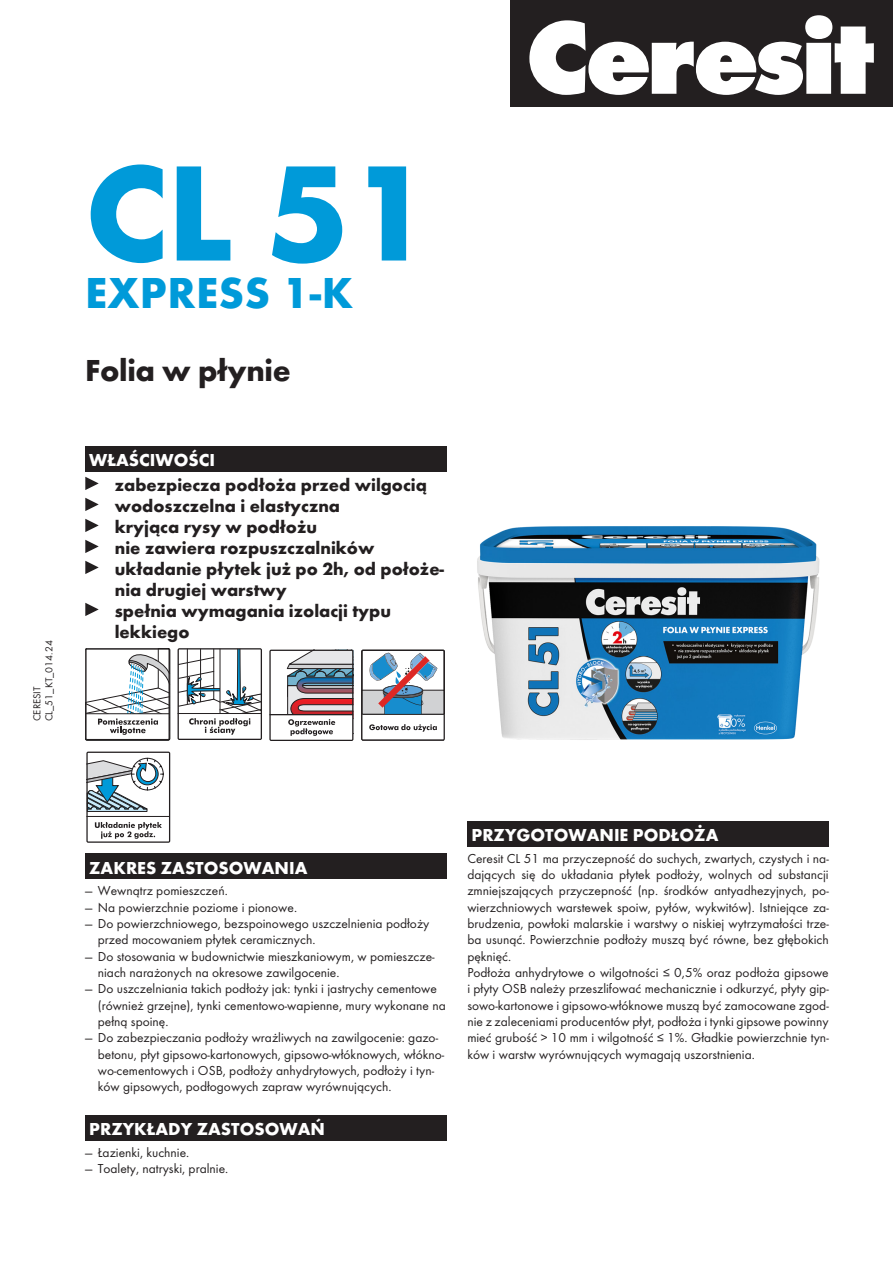
<style>
.page{position:relative;width:893px;height:1263px;background:#fff}
.page>*{position:absolute;margin:0;border:0;box-sizing:border-box;transform-origin:0 0}
.t1{font:700 141px "Futura TCE";color:#009ad9}
.t2{font:700 45px "Futura TCE";letter-spacing:.01em;color:#009ad9}
._1_-_Tytul{font:700 31.5px "Futura TCE";letter-spacing:-.01em;color:#231f20}
._3_-_Wlasciwosci{font:700 18px/21px "Futura TCE";color:#231f20}
.t3{font:700 18px "Futura TCE";color:#fff}
._4_-_Tekst_opisowy{font:13.5px/16.4px "Futura TCE";color:#231f20}
.t4{font:10.5px "Futura TCE";color:#231f20}
</style>
<div class="page">
<div style="left:510px;top:0;width:383px;height:107px;background:#231f20"></div>
<svg style="left:529px;top:15px;width:345px;height:80px"></svg>
<div style="left:85px;top:446px;width:361px;height:26px;background:#231f20"></div>
<svg style="left:85px;top:477px;width:14px;height:13px"></svg>
<svg style="left:85px;top:498px;width:14px;height:13px"></svg>
<svg style="left:85px;top:519px;width:14px;height:13px"></svg>
<svg style="left:85px;top:540px;width:14px;height:13px"></svg>
<svg style="left:85px;top:561px;width:14px;height:13px"></svg>
<svg style="left:85px;top:603px;width:14px;height:13px"></svg>
<div style="left:85px;top:854px;width:361px;height:25px;background:#231f20"></div>
<div style="left:85px;top:1115px;width:361px;height:25px;background:#231f20"></div>
<div style="left:467px;top:821px;width:362px;height:25px;background:#231f20"></div>
<svg style="left:85px;top:648px;width:85px;height:92px"></svg>
<svg style="left:361px;top:650px;width:84px;height:91px"></svg>
<svg style="left:178px;top:648px;width:84px;height:92px"></svg>
<svg style="left:269px;top:649px;width:85px;height:91px"></svg>
<svg style="left:86px;top:752px;width:84px;height:91px"></svg>
<img style="left:477px;top:526px;width:343px;height:214px">
<p class="t4" style="left:43px;top:721px;width:82px;rotate:-90deg">CL_51_KT_014.24</p>
<p class="t4" style="left:31px;top:721px;width:36px;rotate:-90deg">CERESIT</p>
<p class="t1" style="left:85px;top:126px;width:350px">CL 51</p>
<p class="t2" style="left:85px;top:265px;width:270px">EXPRESS 1-K</p>
<p class="_1_-_Tytul" style="left:85px;top:351px;width:207px">Folia w płynie</p>
<p class="t3" style="left:89px;top:449px;width:127px">WŁAŚCIWOŚCI</p>
<p class="_3_-_Wlasciwosci" style="left:115px;top:474px;width:314px">zabezpiecza podłoża przed wilgocią</p>
<p class="_3_-_Wlasciwosci" style="left:115px;top:495px;width:227px">wodoszczelna i elastyczna</p>
<p class="_3_-_Wlasciwosci" style="left:115px;top:516px;width:204px">kryjąca rysy w podłożu</p>
<p class="_3_-_Wlasciwosci" style="left:115px;top:537px;width:261px">nie zawiera rozpuszczalników</p>
<p class="_3_-_Wlasciwosci" style="left:115px;top:558px;width:331px">układanie płytek już po 2h, od położe&shy;nia drugiej warstwy</p>
<p class="_3_-_Wlasciwosci" style="left:115px;top:600px;width:278px">spełnia wymagania izolacji typu lekkiego</p>
<p class="t3" style="left:89px;top:856px;width:220px">ZAKRES ZASTOSOWANIA</p>
<p class="_4_-_Tekst_opisowy" style="left:85px;top:883px;width:144px">— Wewnątrz pomieszczeń.</p>
<p class="_4_-_Tekst_opisowy" style="left:85px;top:899px;width:214px">— Na powierzchnie poziome i pionowe.</p>
<p class="_4_-_Tekst_opisowy" style="left:98px;top:915px;width:333px;text-indent:-13px">— Do powierzchniowego, bezspoinowego uszczelnienia podłoży przed mocowaniem płytek ceramicznych.</p>
<p class="_4_-_Tekst_opisowy" style="left:98px;top:948px;width:338px;text-indent:-13px">— Do stosowania w budownictwie mieszkaniowym, w pomieszcze&shy;niach narażonych na okresowe zawilgocenie.</p>
<p class="_4_-_Tekst_opisowy" style="left:98px;top:981px;width:349px;text-indent:-13px">— Do uszczelniania takich podłoży jak: tynki i jastrychy cementowe (również grzejne), tynki cementowo-wapienne, mury wykonane na pełną spoinę.</p>
<p class="_4_-_Tekst_opisowy" style="left:98px;top:1030px;width:348px;text-indent:-13px">— Do zabezpieczania podłoży wrażliwych na zawilgocenie: gazo&shy;betonu, płyt gipsowo-kartonowych, gipsowo-włóknowych, włókno&shy;wo-cementowych i OSB, podłoży anhydrytowych, podłoży i tyn&shy;ków gipsowych, podłogowych zapraw wyrównujących.</p>
<p class="t3" style="left:89px;top:1117px;width:237px">PRZYKŁADY ZASTOSOWAŃ</p>
<p class="_4_-_Tekst_opisowy" style="left:85px;top:1144px;width:106px">— Łazienki, kuchnie.</p>
<p class="_4_-_Tekst_opisowy" style="left:85px;top:1160px;width:145px">— Toalety, natryski, pralnie.</p>
<p class="t3" style="left:472px;top:824px;width:248px">PRZYGOTOWANIE PODŁOŻA</p>
<p class="_4_-_Tekst_opisowy" style="left:467px;top:850px;width:363px;text-align:justify">Ceresit CL 51 ma przyczepność do suchych, zwartych, czystych i na&shy;dających się do układania płytek podłoży, wolnych od substancji zmniejszających przyczepność (np. środków antyadhezyjnych, po&shy;wierzchniowych warstewek spoiw, pyłów, wykwitów). Istniejące za&shy;brudzenia, powłoki malarskie i warstwy o niskiej wytrzymałości trze&shy;ba usunąć. Powierzchnie podłoży muszą być równe, bez głębokich pęknięć.</p>
<p class="_4_-_Tekst_opisowy" style="left:467px;top:964px;width:363px;text-align:justify">Podłoża anhydrytowe o wilgotności ≤ 0,5% oraz podłoża gipsowe i płyty OSB należy przeszlifować mechanicznie i odkurzyć, płyty gip&shy;sowo-kartonowe i gipsowo-włóknowe muszą być zamocowane zgod&shy;nie z zaleceniami producentów płyt, podłoża i tynki gipsowe powinny mieć grubość &gt; 10 mm i wilgotność ≤ 1%. Gładkie powierzchnie tyn&shy;ków i warstw wyrównujących wymagają uszorstnienia.</p>
</div>
